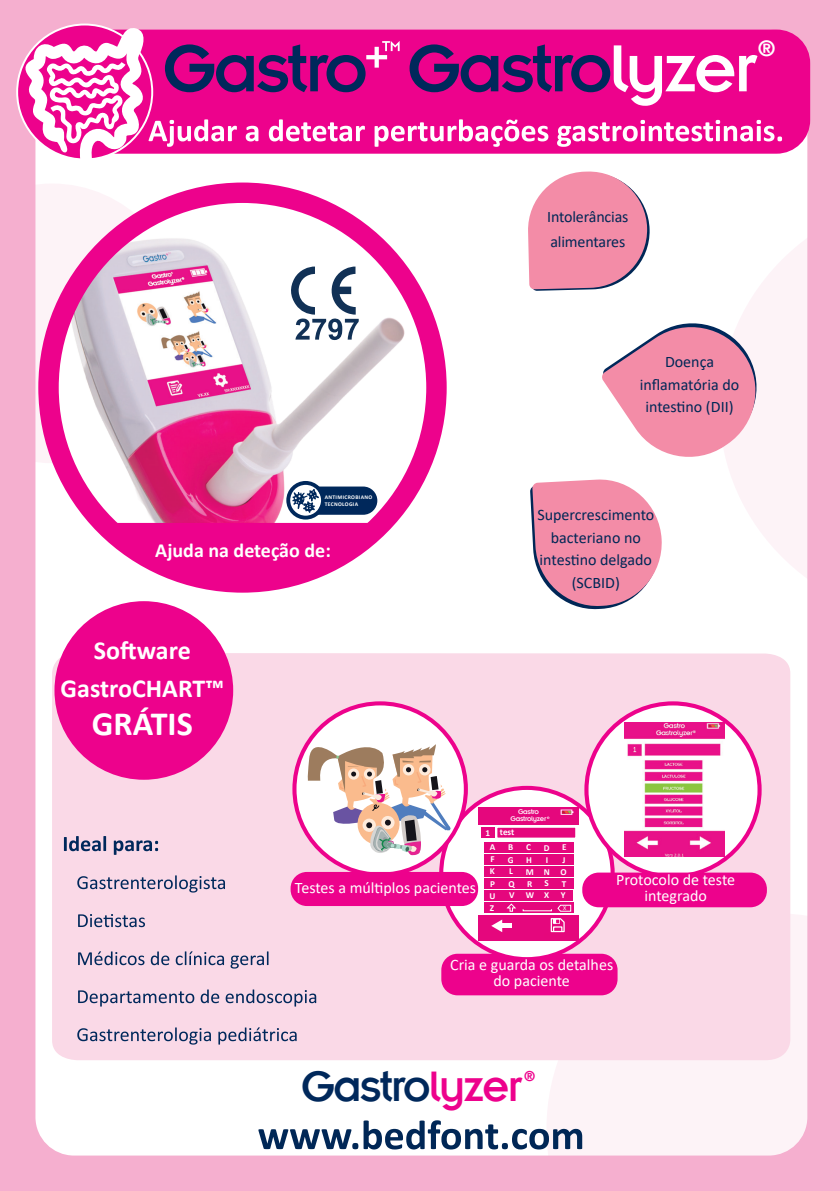
<style>
.page{position:relative;width:840px;height:1191px;background:#fff}
.page>*{position:absolute;margin:0;border:0;box-sizing:border-box;transform-origin:0 0}
.t1{font:73px "Insignia LT";letter-spacing:-.04em;color:#00285b}
.t2{font:47px "Insignia LT";letter-spacing:-.04em;color:#00285b}
.t3{font:700 34px "Calibri";color:#fff}
.t4{font:700 26px/38px "Calibri";color:#fff;text-align:center}
.t5{font:24.6px "Insignia LT";color:#fff}
.t6{font:700 20px "Calibri";color:#fff}
.t7{font:16px/22.4px "Calibri";color:#002756;text-align:center}
.t8{font:16px/16px "Calibri";color:#fff;text-align:center}
.t9{font:15.8px "Insignia LT";color:#ed028c}
.t10{font:700 9.2px/15.2px "Calibri";letter-spacing:1.075em;color:#fff;text-align:right}
.t11{font:7.4px/7px "Insignia LT";letter-spacing:-.04em;color:#fff;text-align:center}
.t12{font:6.2px "Calibri";color:#fff}
.t13{font:700 5.6px/6.8px "Calibri";letter-spacing:.06em;color:#fff}
.s1{color:#fff}
.s2{color:#ed028c}
</style>
<div class="page">
<div style="left:0;top:0;width:839px;height:1191px;background:#f5afcf"></div>
<div style="left:35px;top:30px;width:771px;height:1125px;background:#fff;border-radius:38px"></div>
<div style="left:34px;top:30px;width:775px;height:124px;background:#ed028c;border-radius:34px"></div>
<svg style="left:728px;top:193px;width:80px;height:431px;fill:#fdf3f7"></svg>
<div style="left:546px;top:913px;width:262px;height:243px;background:#fdf3f7"></div>
<svg style="left:35px;top:183px;width:144px;height:280px;fill:#fdf3f7"></svg>
<div style="left:52px;top:653px;width:737px;height:407px;background:#fad9e7"></div>
<svg style="left:77px;top:1027px;width:219px;height:17px;background:#c0b0c6"></svg>
<svg style="left:78px;top:989px;width:238px;height:17px;background:#c2b1c7"></svg>
<svg style="left:78px;top:951px;width:190px;height:17px;background:#c2b1c7"></svg>
<svg style="left:78px;top:914px;width:67px;height:13px"></svg>
<svg style="left:77px;top:875px;width:148px;height:17px;background:#bfafc6"></svg>
<svg style="left:64px;top:836px;width:94px;height:19px;background:#ada2bb"></svg>
<svg style="left:258px;top:1120px;width:324px;height:29px"></svg>
<div style="left:441px;top:953px;width:176px;height:42px;background:#ed028c;border-radius:16px"></div>
<svg style="left:441px;top:788px;width:171px;height:171px"></svg>
<div style="left:478px;top:807px;width:100px;height:133px;background:#e5077d"></div>
<svg style="left:560px;top:809px;width:13px;height:5px"></svg>
<div style="left:478px;top:825px;width:100px;height:89px;background:linear-gradient(to right,#fffbfd,#fefafc)"></div>
<div style="left:496px;top:827px;width:79px;height:11px;background:#e5077d"></div>
<div style="left:496px;top:827px;width:79px;height:11px;border:1px solid #fff"></div>
<div style="left:480px;top:827px;width:14px;height:11px;background:#e5077d"></div>
<div style="left:484px;top:842px;width:17px;height:11px;background:#e5077d"></div>
<div style="left:538px;top:842px;width:17px;height:11px;background:#e5077d"></div>
<div style="left:555px;top:842px;width:18px;height:11px;background:#e5077d"></div>
<div style="left:502px;top:842px;width:17px;height:11px;background:#e5077d"></div>
<div style="left:520px;top:842px;width:17px;height:11px;background:#e5077d"></div>
<div style="left:484px;top:854px;width:17px;height:11px;background:#e5077d"></div>
<div style="left:520px;top:854px;width:17px;height:11px;background:#e5077d"></div>
<div style="left:538px;top:854px;width:17px;height:11px;background:#e5077d"></div>
<div style="left:555px;top:854px;width:18px;height:11px;background:#e5077d"></div>
<div style="left:502px;top:854px;width:17px;height:11px;background:#e5077d"></div>
<div style="left:484px;top:866px;width:17px;height:10px;background:#e5077d"></div>
<div style="left:520px;top:866px;width:17px;height:10px;background:#e5077d"></div>
<div style="left:538px;top:866px;width:17px;height:10px;background:#e5077d"></div>
<div style="left:555px;top:866px;width:18px;height:10px;background:#e5077d"></div>
<div style="left:502px;top:866px;width:17px;height:10px;background:#e5077d"></div>
<div style="left:484px;top:878px;width:17px;height:11px;background:#e5077d"></div>
<div style="left:520px;top:878px;width:17px;height:11px;background:#e5077d"></div>
<div style="left:538px;top:878px;width:17px;height:11px;background:#e5077d"></div>
<div style="left:555px;top:878px;width:18px;height:11px;background:#e5077d"></div>
<div style="left:502px;top:878px;width:17px;height:11px;background:#e5077d"></div>
<div style="left:484px;top:890px;width:17px;height:11px;background:#e5077d"></div>
<div style="left:484px;top:902px;width:17px;height:11px;background:#e5077d"></div>
<div style="left:520px;top:890px;width:17px;height:11px;background:#e5077d"></div>
<div style="left:537px;top:890px;width:18px;height:11px;background:#e5077d"></div>
<div style="left:555px;top:890px;width:17px;height:11px;background:#e5077d"></div>
<svg style="left:555px;top:902px;width:18px;height:11px"></svg>
<div style="left:502px;top:890px;width:17px;height:11px;background:#e5077d"></div>
<div style="left:502px;top:902px;width:17px;height:11px;background:#e5077d"></div>
<svg style="left:520px;top:902px;width:35px;height:11px"></svg>
<hr style="left:500px;top:924px;width:11px;height:4px;background:#fff">
<svg style="left:491px;top:919px;width:11px;height:13px"></svg>
<svg style="left:550px;top:918px;width:15px;height:14px"></svg>
<svg style="left:557px;top:904px;width:13px;height:7px"></svg>
<svg style="left:506px;top:903px;width:9px;height:8px"></svg>
<div style="left:54px;top:601px;width:179px;height:178px;background:#ed028c;border-radius:50%"></div>
<div style="left:294px;top:703px;width:171px;height:171px;background:#fff;border-radius:50%"></div>
<div style="left:292px;top:701px;width:175px;height:175px;border:4px solid #ed028c;border-radius:50%"></div>
<div style="left:290px;top:872px;width:188px;height:34px;background:#ed028c;border-radius:16px"></div>
<svg style="left:306px;top:734px;width:144px;height:122px"></svg>
<div style="left:586px;top:703px;width:173px;height:173px;background:#fff;border-radius:50%"></div>
<img style="left:624px;top:722px;width:100px;height:134px">
<div style="left:582px;top:872px;width:184px;height:35px;background:#ed028c;border-radius:16px"></div>
<svg style="left:528px;top:171px;width:122px;height:120px"></svg>
<svg style="left:602px;top:314px;width:162px;height:152px"></svg>
<svg style="left:530px;top:479px;width:132px;height:131px"></svg>
<img style="left:48px;top:205px;width:380px;height:325px">
<div style="left:38px;top:182px;width:408px;height:410px;border:20px solid #ed028c;border-radius:50%"></div>
<svg style="left:95px;top:523px;width:299px;height:122px"></svg>
<div style="left:286px;top:481px;width:39px;height:38px;border:4px solid #00285b;border-radius:50%"></div>
<svg style="left:292px;top:486px;width:85px;height:29px"></svg>
<svg style="left:25px;top:28px;width:756px;height:131px"></svg>
<svg style="left:291px;top:266px;width:67px;height:74px"></svg>
<h1 class="t1" style="left:162px;top:31px;width:596px">Gastro Gastro<span class="s1">lyzer</span></h1>
<h3 class="t5" style="left:756px;top:36px;width:21px">®</h3>
<p class="t13" style="left:324px;top:494px;width:49px">ANTIMICROBIANO<br>TECNOLOGIA</p>
<p class="t6" style="left:155px;top:536px;width:177px">Ajuda na deteção de:</p>
<h3 class="t4" style="left:61px;top:630px;width:165px">Software<br>GastroCHART™</h3>
<h3 class="t3" style="left:92px;top:699px;width:102px">GRÁTIS</h3>
<p class="t7" style="left:547px;top:203px;width:83px;line-height:25.4px;text-align:left">Intolerâncias alimentares</p>
<p class="t7" style="left:639px;top:350px;width:101px">Doença inflamatória do intestino (DII)</p>
<p class="t7" style="left:537px;top:503px;width:118px">Supercrescimento bacteriano no intestino delgado (SCBID)</p>
<p class="t11" style="left:510px;top:808px;width:37px">Gastro<br>Gastrolyzer</p>
<p class="t10" style="left:485px;top:825px;width:6px">1</p>
<p class="t10" style="left:499px;top:824px;width:16px">test<br>B</p>
<p class="t10" style="left:489px;top:839px;width:7px">A</p>
<p class="t10" style="left:526px;top:839px;width:6px">C</p>
<p class="t10" style="left:543px;top:840px;width:7px">D</p>
<p class="t10" style="left:561px;top:839px;width:6px">E</p>
<p class="t10" style="left:490px;top:852px;width:6px">F</p>
<p class="t10" style="left:507px;top:852px;width:7px">G</p>
<p class="t10" style="left:526px;top:852px;width:7px">H</p>
<p class="t10" style="left:545px;top:852px;width:4px">I</p>
<p class="t10" style="left:562px;top:852px;width:5px">J</p>
<p class="t10" style="left:489px;top:863px;width:7px">K</p>
<p class="t10" style="left:509px;top:863px;width:5px">L</p>
<p class="t10" style="left:525px;top:864px;width:42px">MNO</p>
<p class="t10" style="left:490px;top:876px;width:6px">P</p>
<p class="t10" style="left:508px;top:876px;width:8px">Q</p>
<p class="t10" style="left:526px;top:876px;width:7px">R</p>
<p class="t10" style="left:544px;top:875px;width:6px">S</p>
<p class="t10" style="left:561px;top:876px;width:6px">T</p>
<p class="t10" style="left:489px;top:888px;width:7px">U</p>
<p class="t10" style="left:509px;top:887px;width:41px">VWX</p>
<p class="t10" style="left:560px;top:887px;width:6px">Y</p>
<p class="t10" style="left:489px;top:900px;width:6px">Z</p>
<p class="t8" style="left:295px;top:879px;width:183px">Testes a múltiplos pacientes</p>
<p class="t8" style="left:616px;top:871px;width:120px">Protocolo de teste integrado</p>
<p class="t12" style="left:563px;top:904px;width:5px">X</p>
<p class="t8" style="left:450px;top:956px;width:164px">Cria e guarda os detalhes do paciente</p>
<h2 class="t2" style="left:301px;top:1062px;width:223px">Gastro<span class="s2">lyzer</span></h2>
<p class="t9" style="left:523px;top:1067px;width:14px">®</p>
</div>
